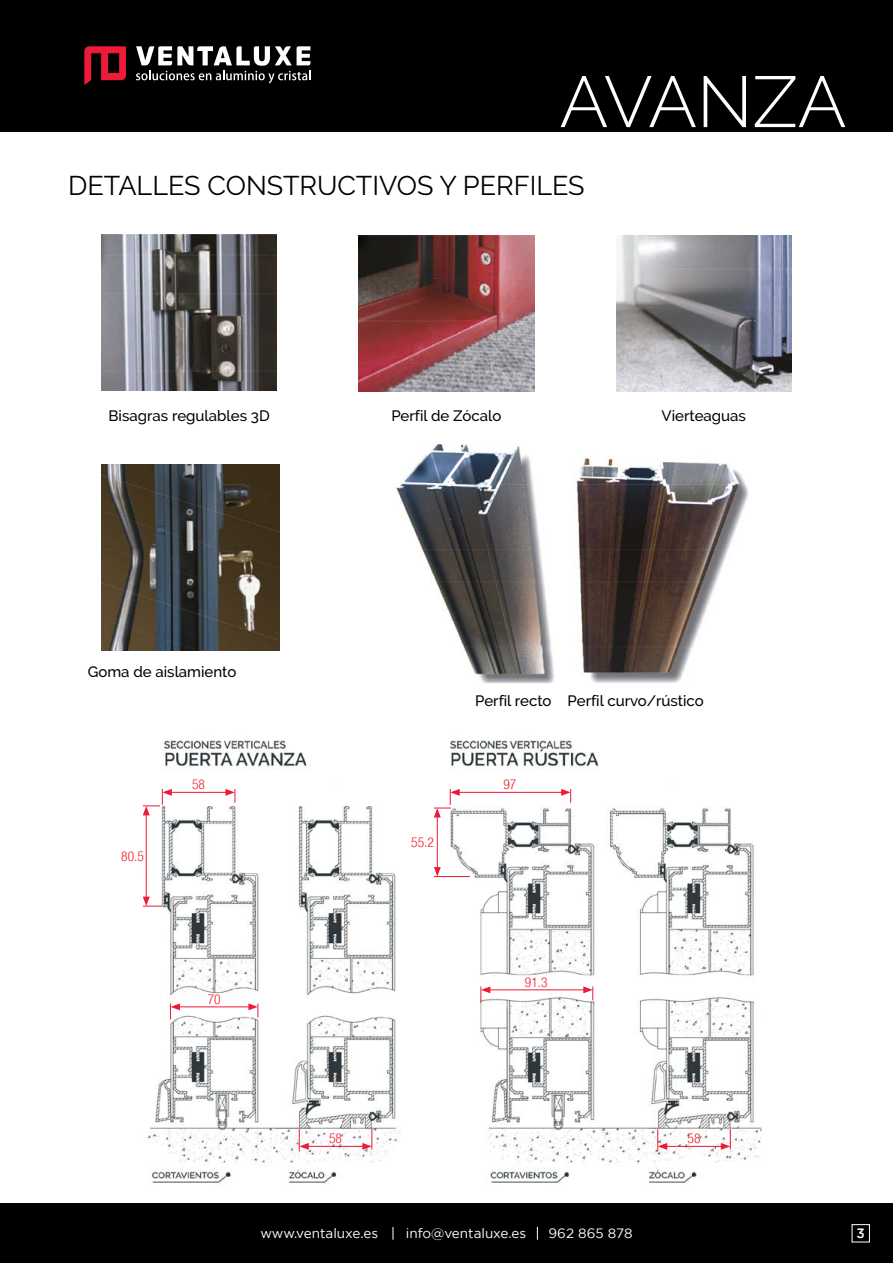
<style>
.page{position:relative;width:893px;height:1263px;background:#fff}
.page>*{position:absolute;margin:0;border:0;box-sizing:border-box;transform-origin:0 0}
.t1{font:300 72px "Raleway";color:#fff}
.t2{font:27px "Raleway";color:#000}
.t3{font:500 15px "Raleway";color:#000}
.t4{font:13.5px "Gotham";color:#fff}
.t5{font:300 condensed 13.5px "Helvetica Neue";color:#ed1d24}
.t6{font:500 13.5px "Gotham";color:#fff}
</style>
<div class="page">
<img style="left:396px;top:444px;width:353px;height:240px">
<div style="left:0;top:0;width:893px;height:131px;background:#000"></div>
<div style="left:0;top:1204px;width:893px;height:59px;background:#000"></div>
<svg style="left:84px;top:46px;width:42px;height:39px"></svg>
<svg style="left:136px;top:46px;width:175px;height:37px"></svg>
<svg style="left:393px;top:1227px;width:1px;height:13px"></svg>
<svg style="left:537px;top:1227px;width:1px;height:13px"></svg>
<div style="left:852px;top:1224px;width:18px;height:18px;border:1px solid #fff"></div>
<img style="left:142px;top:740px;width:620px;height:444px">
<hr style="left:146px;top:813px;width:1px;height:86px;background:#ed1a38">
<svg style="left:143px;top:897px;width:19px;height:10px"></svg>
<hr style="left:437px;top:815px;width:1px;height:54px;background:#ed1a38">
<svg style="left:434px;top:867px;width:7px;height:9px"></svg>
<hr style="left:434px;top:876px;width:36px;height:1px;background:#ed1a38">
<hr style="left:169px;top:792px;width:59px;height:1px;background:#ed1a38">
<svg style="left:225px;top:789px;width:11px;height:14px"></svg>
<svg style="left:143px;top:789px;width:29px;height:26px"></svg>
<hr style="left:457px;top:792px;width:107px;height:1px;background:#ed1a38">
<svg style="left:561px;top:789px;width:10px;height:14px"></svg>
<svg style="left:434px;top:789px;width:26px;height:28px"></svg>
<hr style="left:488px;top:989px;width:98px;height:1px;background:#ed1a38">
<svg style="left:583px;top:986px;width:10px;height:14px"></svg>
<svg style="left:480px;top:986px;width:10px;height:16px"></svg>
<hr style="left:178px;top:1006px;width:73px;height:1px;background:#ed1a38">
<svg style="left:248px;top:1003px;width:11px;height:14px"></svg>
<svg style="left:170px;top:1003px;width:10px;height:16px"></svg>
<hr style="left:306px;top:1146px;width:59px;height:1px;background:#ed1a38">
<svg style="left:362px;top:1129px;width:10px;height:21px"></svg>
<svg style="left:299px;top:1129px;width:10px;height:22px"></svg>
<hr style="left:665px;top:1146px;width:58px;height:1px;background:#ed1a38">
<svg style="left:721px;top:1129px;width:10px;height:21px"></svg>
<svg style="left:657px;top:1129px;width:10px;height:22px"></svg>
<img style="left:102px;top:234px;width:175px;height:156px">
<img style="left:359px;top:236px;width:175px;height:156px">
<img style="left:616px;top:236px;width:175px;height:156px">
<img style="left:101px;top:465px;width:178px;height:185px">
<h1 class="t1" style="left:560px;top:60px;width:49px">AVANZA</h1>
<h2 class="t2" style="left:68px;top:170px;width:518px">DETALLES CONSTRUCTIVOS Y PERFILES</h2>
<p class="t3" style="left:109px;top:407px;width:163px">Bisagras regulables 3D</p>
<p class="t3" style="left:391px;top:407px;width:111px">Perfil de Zócalo</p>
<p class="t3" style="left:662px;top:407px;width:86px">Vierteaguas</p>
<p class="t3" style="left:88px;top:663px;width:150px">Goma de aislamiento</p>
<p class="t3" style="left:475px;top:692px;width:230px">Perfil recto Perfil curvo/rústico</p>
<p class="t5" style="left:192px;top:777px;width:14px">58</p>
<p class="t5" style="left:503px;top:777px;width:14px">97</p>
<p class="t5" style="left:121px;top:848px;width:24px">80.5</p>
<p class="t5" style="left:411px;top:834px;width:24px">55.2</p>
<p class="t5" style="left:208px;top:991px;width:14px">70</p>
<p class="t5" style="left:525px;top:974px;width:24px">91.3</p>
<p class="t5" style="left:329px;top:1131px;width:14px">58</p>
<p class="t5" style="left:688px;top:1131px;width:14px">58</p>
<p class="t4" style="left:260px;top:1226px;width:119px">www.ventaluxe.es</p>
<p class="t4" style="left:406px;top:1226px;width:122px">info@ventaluxe.es</p>
<p class="t4" style="left:549px;top:1226px;width:85px">962 865 878</p>
<p class="t6" style="left:857px;top:1225px;width:10px">3</p>
</div>
